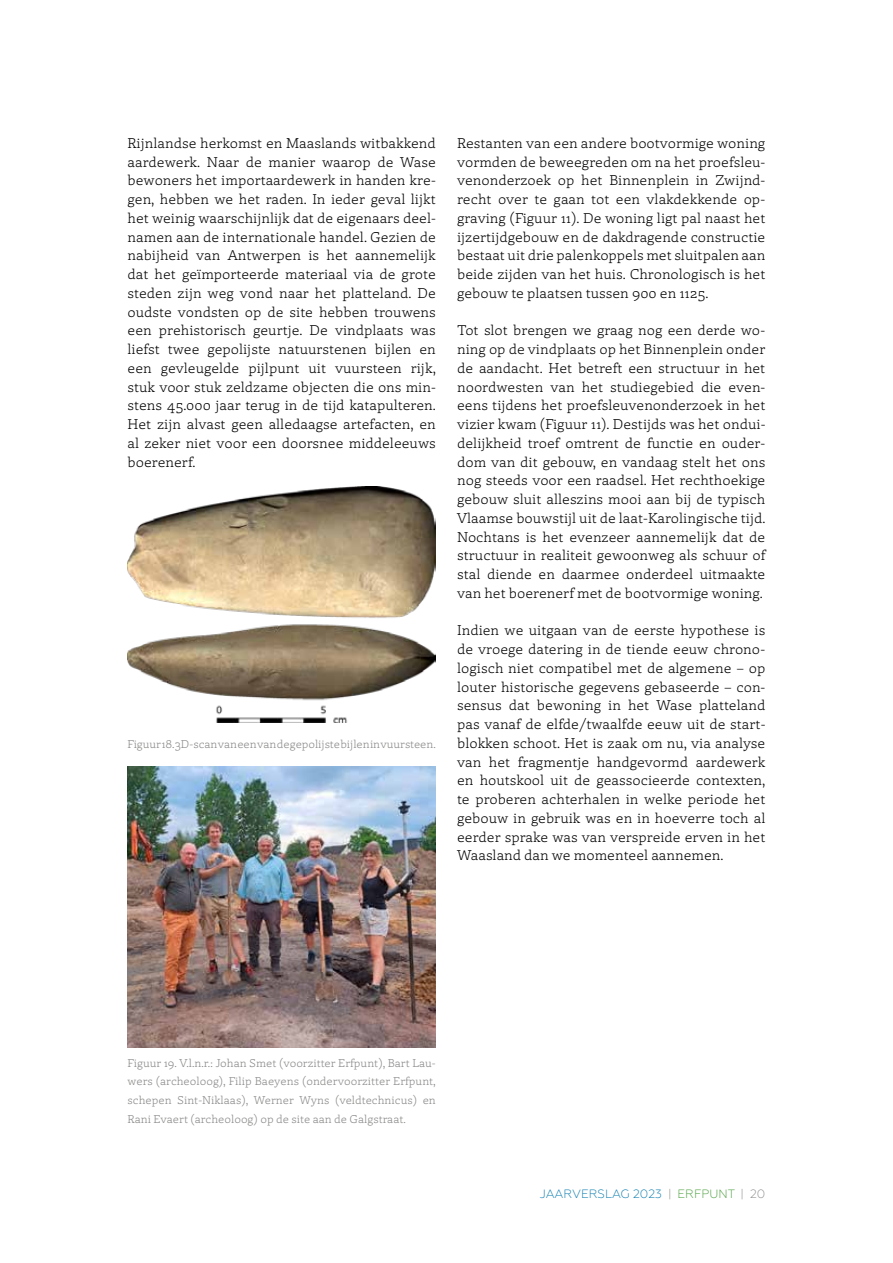
<style>
.page{position:relative;width:893px;height:1263px;background:#fff}
.page>*{position:absolute;margin:0;border:0;box-sizing:border-box;transform-origin:0 0}
.t1{font:15px/18.8px "Laski Slab";color:#000;text-align:justify}
.t2{font:12px/18.8px "Laski Slab";letter-spacing:-.005em;color:#878786;text-align:justify}
.t3{font:300 12px "Geometria";color:#0077ad}
.s1{color:#878786}
.s2{color:#439c34}
</style>
<div class="page">
<img style="left:128px;top:486px;width:308px;height:237px">
<img style="left:128px;top:766px;width:308px;height:282px">
<p class="t1" style="left:128px;top:133px;width:310px">Rijnlandse herkomst en Maaslands witbakkend aardewerk. Naar de manier waarop de Wase bewoners het importaardewerk in handen kre&shy;gen, hebben we het raden. In ieder geval lijkt het weinig waarschijnlijk dat de eigenaars deel&shy;namen aan de internationale handel. Gezien de nabijheid van Antwerpen is het aannemelijk dat het geïmporteerde materiaal via de grote steden zijn weg vond naar het platteland. De oudste vondsten op de site hebben trouwens een prehistorisch geurtje. De vindplaats was liefst twee gepolijste natuurstenen bijlen en een gevleugelde pijlpunt uit vuursteen rijk, stuk voor stuk zeldzame objecten die ons min&shy;stens 45.000 jaar terug in de tijd katapulteren.<br>Het zijn alvast geen alledaagse artefacten, en al zeker niet voor een doorsnee middeleeuws boerenerf.</p>
<p class="t2" style="left:128px;top:734px;width:310px">Figuur 18. 3D-scan van een van de gepolijste bijlen in vuursteen.</p>
<p class="t1" style="left:457px;top:133px;width:310px">Restanten van een andere bootvormige woning vormden de beweegreden om na het proefsleu&shy;venonderzoek op het Binnenplein in Zwijnd&shy;recht over te gaan tot een vlakdekkende op&shy;graving (Figuur 11). De woning ligt pal naast het ijzertijdgebouw en de dakdragende constructie bestaat uit drie palenkoppels met sluitpalen aan beide zijden van het huis. Chronologisch is het gebouw te plaatsen tussen 900 en 1125.</p>
<p class="t1" style="left:457px;top:321px;width:310px">Tot slot brengen we graag nog een derde wo&shy;ning op de vindplaats op het Binnenplein onder de aandacht. Het betreft een structuur in het noordwesten van het studiegebied die even&shy;eens tijdens het proefsleuvenonderzoek in het vizier kwam (Figuur 11). Destijds was het ondui&shy;delijkheid troef omtrent de functie en ouder&shy;dom van dit gebouw, en vandaag stelt het ons nog steeds voor een raadsel. Het rechthoekige gebouw sluit alleszins mooi aan bij de typisch Vlaamse bouwstijl uit de laat-Karolingische tijd.<br>Nochtans is het evenzeer aannemelijk dat de structuur in realiteit gewoonweg als schuur of stal diende en daarmee onderdeel uitmaakte van het boerenerf met de bootvormige woning.</p>
<p class="t1" style="left:457px;top:621px;width:310px">Indien we uitgaan van de eerste hypothese is de vroege datering in de tiende eeuw chrono&shy;logisch niet compatibel met de algemene – op louter historische gegevens gebaseerde – con&shy;sensus dat bewoning in het Wase platteland pas vanaf de elfde/twaalfde eeuw uit de start&shy;blokken schoot. Het is zaak om nu, via analyse van het fragmentje handgevormd aardewerk en houtskool uit de geassocieerde contexten, te proberen achterhalen in welke periode het gebouw in gebruik was en in hoeverre toch al eerder sprake was van verspreide erven in het Waasland dan we momenteel aannemen.</p>
<p class="t2" style="left:128px;top:1053px;width:310px">Figuur 19. V.l.n.r.: Johan Smet (voorzitter Erfpunt), Bart Lau&shy;wers (archeoloog), Filip Baeyens (ondervoorzitter Erfpunt, schepen Sint-Niklaas), Werner Wyns (veldtechnicus) en Rani Evaert (archeoloog) op de site aan de Galgstraat.</p>
<p class="t3" style="left:540px;top:1187px;width:227px">JAARVERSLAG 2023 <span class="s1">|</span> <span class="s2">ERFPUNT</span> <span class="s1">| 20</span></p>
</div>
